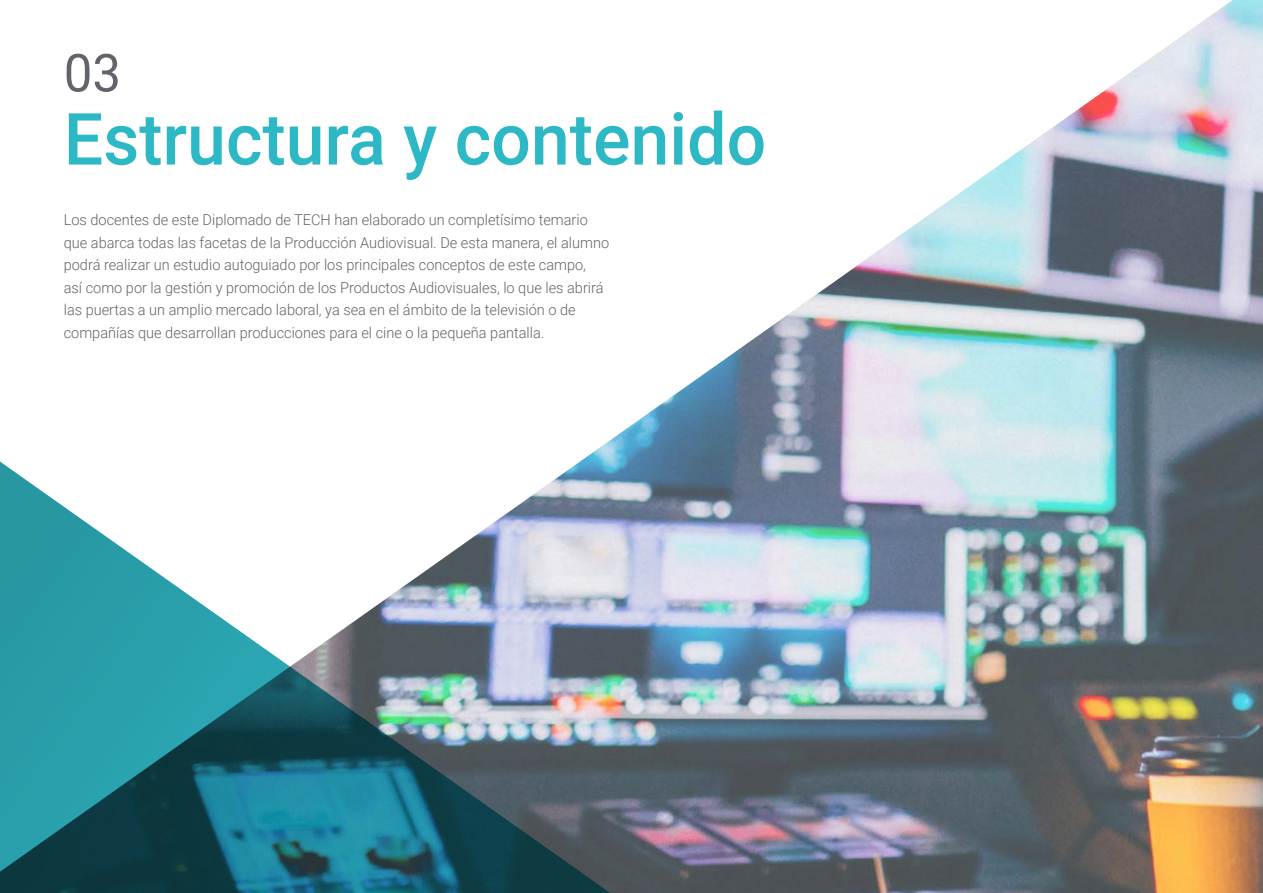
<style>
.page{position:relative;width:1263px;height:893px;background:#fff}
.page>*{position:absolute;margin:0;border:0;box-sizing:border-box;transform-origin:0 0}
.t1{font:500 72px "Roboto";color:#2db8c5}
.t2{font:52.5px "Roboto";color:#61646a}
.t3{font:300 15px/22.5px "Roboto";color:#61646a}
</style>
<div class="page">
<img style="left:602px;top:0;width:661px;height:893px">
<svg style="left:0;top:446px;width:640px;height:447px"></svg>
<h2 class="t2" style="left:64px;top:36px;width:59px">03</h2>
<h1 class="t1" style="left:64px;top:89px;width:704px">Estructura y contenido</h1>
<p class="t3" style="left:64px;top:208px;width:547px">Los docentes de este Diplomado de TECH han elaborado un completísimo temario que abarca todas las facetas de la Producción Audiovisual. De esta manera, el alumno podrá realizar un estudio autoguiado por los principales conceptos de este campo,<br>así como por la gestión y promoción de los Productos Audiovisuales, lo que les abrirá las puertas a un amplio mercado laboral, ya sea en el ámbito de la televisión o de compañías que desarrollan producciones para el cine o la pequeña pantalla.</p>
</div>
